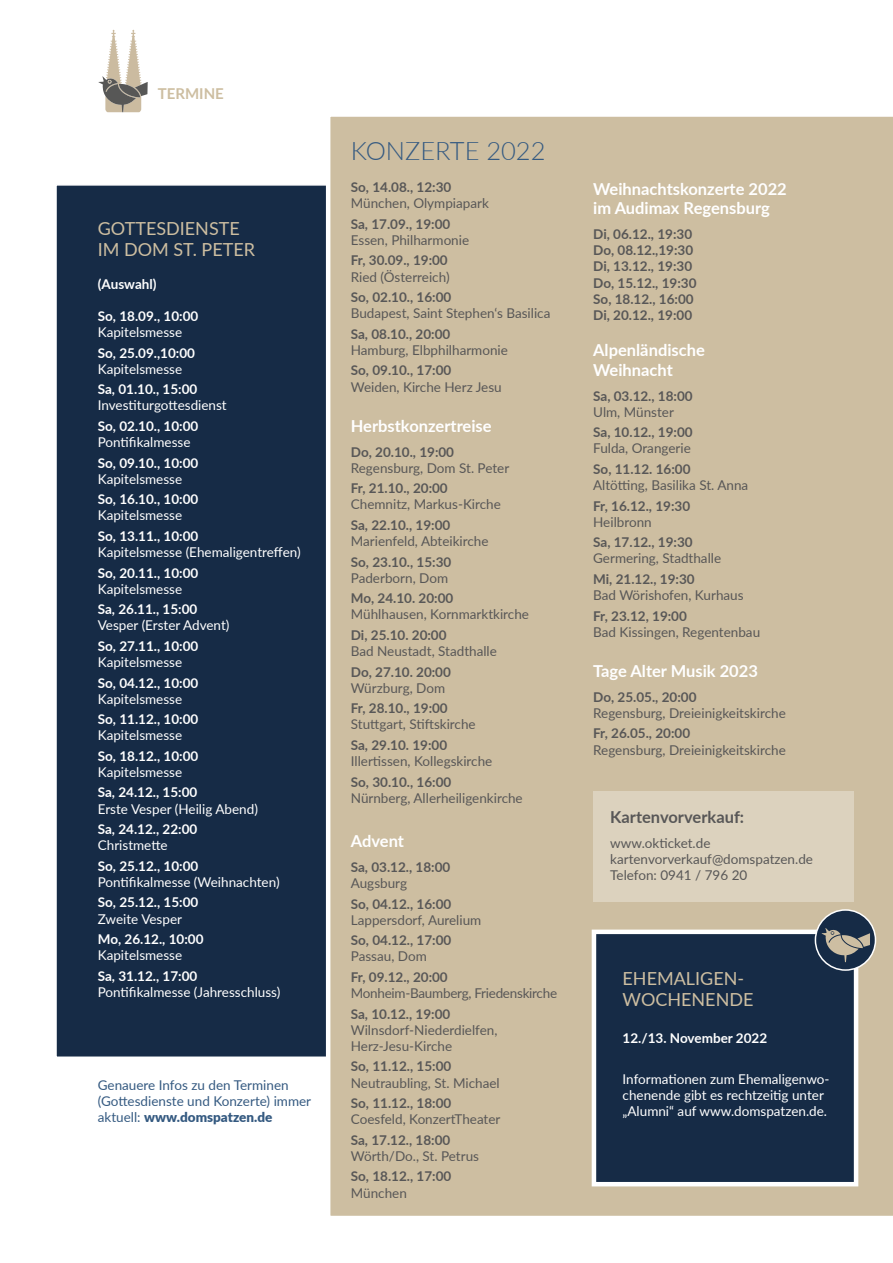
<style>
.page{position:relative;width:893px;height:1263px;background:#fff}
.page>*{position:absolute;margin:0;border:0;box-sizing:border-box;transform-origin:0 0}
.t1{font:300 25.5px "Lato";color:#355a81}
.t2{font:18px/21px "Lato";color:#cdbea1}
.t3{font:700 16.5px/19.8px "Lato";color:#fff}
.t4{font:700 16.5px "Lato";color:#585757}
.t5{font:700 15px "Lato";color:#cdbea1}
.t6{font:13.5px/16.2px "Lato";color:#585757}
.t7{font:700 13.5px/16.2px "Lato";color:#585757}
.t8{font:13.5px/16.2px "Lato";color:#fff}
.t9{font:700 13.5px "Lato";color:#fff}
.t10{font:13.5px/16.2px "Lato";color:#355a81}
.t11{font:13.5px "Lato";letter-spacing:-.02em;color:#585757}
.s1{font-weight:900}
</style>
<div class="page">
<svg style="left:98px;top:29px;width:50px;height:83px"></svg>
<div style="left:55px;top:184px;width:355px;height:874px;background:#162b46;border:2px solid #fff"></div>
<div style="left:326px;top:116px;width:567px;height:1100px;background:#cdbea1"></div>
<div style="left:593px;top:791px;width:261px;height:110px;background:#dcd2be"></div>
<div style="left:592px;top:929px;width:266px;height:257px;background:#162b46;border:4px solid #fff"></div>
<div style="left:815px;top:910px;width:60px;height:60px;background:#162b46;border-radius:50%"></div>
<svg style="left:821px;top:928px;width:49px;height:34px"></svg>
<div style="left:815px;top:909px;width:61px;height:62px;border:2px solid #fff;border-radius:50%"></div>
<p class="t5" style="left:158px;top:82px;width:68px">TERMINE</p>
<h2 class="t2" style="left:98px;top:217px;width:159px">GOTTESDIENSTE<br>IM DOM ST. PETER</h2>
<p class="t9" style="left:98px;top:274px;width:60px">(Auswahl)</p>
<p class="t9" style="left:98px;top:306px;width:102px">So, 18.09., 10:00</p>
<p class="t8" style="left:98px;top:324px;width:86px">Kapitelsmesse</p>
<p class="t9" style="left:98px;top:343px;width:99px">So, 25.09.,10:00</p>
<p class="t8" style="left:98px;top:360px;width:86px">Kapitelsmesse</p>
<p class="t9" style="left:98px;top:379px;width:101px">Sa, 01.10., 15:00</p>
<p class="t8" style="left:98px;top:397px;width:131px">Investiturgottesdienst</p>
<p class="t9" style="left:98px;top:416px;width:102px">So, 02.10., 10:00</p>
<p class="t8" style="left:98px;top:433px;width:94px">Pontifikalmesse</p>
<p class="t9" style="left:98px;top:453px;width:102px">So, 09.10., 10:00</p>
<p class="t8" style="left:98px;top:470px;width:86px">Kapitelsmesse</p>
<p class="t9" style="left:98px;top:489px;width:102px">So, 16.10., 10:00</p>
<p class="t8" style="left:98px;top:507px;width:86px">Kapitelsmesse</p>
<p class="t9" style="left:98px;top:526px;width:102px">So, 13.11., 10:00</p>
<p class="t8" style="left:98px;top:543px;width:204px">Kapitelsmesse (Ehemaligentreffen)</p>
<p class="t9" style="left:98px;top:563px;width:102px">So, 20.11., 10:00</p>
<p class="t8" style="left:98px;top:580px;width:86px">Kapitelsmesse</p>
<p class="t9" style="left:98px;top:599px;width:101px">Sa, 26.11., 15:00</p>
<p class="t8" style="left:98px;top:617px;width:133px">Vesper (Erster Advent)</p>
<p class="t9" style="left:98px;top:636px;width:102px">So, 27.11., 10:00</p>
<p class="t8" style="left:98px;top:653px;width:86px">Kapitelsmesse</p>
<p class="t9" style="left:98px;top:673px;width:102px">So, 04.12., 10:00</p>
<p class="t8" style="left:98px;top:690px;width:86px">Kapitelsmesse</p>
<p class="t9" style="left:98px;top:709px;width:102px">So, 11.12., 10:00</p>
<p class="t8" style="left:98px;top:727px;width:86px">Kapitelsmesse</p>
<p class="t9" style="left:98px;top:746px;width:102px">So, 18.12., 10:00</p>
<p class="t8" style="left:98px;top:763px;width:86px">Kapitelsmesse</p>
<p class="t9" style="left:98px;top:783px;width:101px">Sa, 24.12., 15:00</p>
<p class="t8" style="left:98px;top:800px;width:162px">Erste Vesper (Heilig Abend)</p>
<p class="t9" style="left:98px;top:819px;width:101px">Sa, 24.12., 22:00</p>
<p class="t8" style="left:98px;top:837px;width:71px">Christmette</p>
<p class="t9" style="left:98px;top:856px;width:102px">So, 25.12., 10:00</p>
<p class="t8" style="left:98px;top:873px;width:183px">Pontifikalmesse (Weihnachten)</p>
<p class="t9" style="left:98px;top:892px;width:102px">So, 25.12., 15:00</p>
<p class="t8" style="left:98px;top:910px;width:86px">Zweite Vesper</p>
<p class="t9" style="left:98px;top:929px;width:107px">Mo, 26.12., 10:00</p>
<p class="t8" style="left:98px;top:947px;width:86px">Kapitelsmesse</p>
<p class="t9" style="left:98px;top:966px;width:101px">Sa, 31.12., 17:00</p>
<p class="t8" style="left:98px;top:983px;width:184px">Pontifikalmesse (Jahresschluss)</p>
<p class="t10" style="left:98px;top:1076px;width:215px">Genauere Infos zu den Terminen (Gottesdienste und Konzerte) immer aktuell: <span class="s1">www.domspatzen.de</span></p>
<h1 class="t1" style="left:351px;top:133px;width:196px">KONZERTE 2022</h1>
<p class="t7" style="left:351px;top:179px;width:102px">So, 14.08., 12:30</p>
<p class="t6" style="left:351px;top:195px;width:140px">München, Olympiapark</p>
<p class="t7" style="left:351px;top:215px;width:101px">Sa, 17.09., 19:00</p>
<p class="t6" style="left:351px;top:231px;width:120px">Essen, Philharmonie</p>
<p class="t7" style="left:351px;top:252px;width:98px">Fr, 30.09., 19:00</p>
<p class="t6" style="left:351px;top:268px;width:100px">Ried (Österreich)</p>
<p class="t7" style="left:351px;top:289px;width:102px">So, 02.10., 16:00</p>
<p class="t6" style="left:351px;top:305px;width:201px">Budapest, Saint Stephen‘s Basilica</p>
<p class="t7" style="left:351px;top:325px;width:101px">Sa, 08.10., 20:00</p>
<p class="t6" style="left:351px;top:341px;width:159px">Hamburg, Elbphilharmonie</p>
<p class="t7" style="left:351px;top:362px;width:102px">So, 09.10., 17:00</p>
<p class="t6" style="left:351px;top:378px;width:152px">Weiden, Kirche Herz Jesu</p>
<p class="t3" style="left:351px;top:415px;width:142px">Herbstkonzertreise</p>
<p class="t7" style="left:351px;top:443px;width:105px">Do, 20.10., 19:00</p>
<p class="t6" style="left:351px;top:459px;width:160px">Regensburg, Dom St. Peter</p>
<p class="t7" style="left:351px;top:480px;width:98px">Fr, 21.10., 20:00</p>
<p class="t6" style="left:351px;top:496px;width:152px">Chemnitz, Markus-Kirche</p>
<p class="t7" style="left:351px;top:516px;width:101px">Sa, 22.10., 19:00</p>
<p class="t6" style="left:351px;top:532px;width:139px">Marienfeld, Abteikirche</p>
<p class="t7" style="left:351px;top:553px;width:102px">So, 23.10., 15:30</p>
<p class="t6" style="left:351px;top:569px;width:99px">Paderborn, Dom</p>
<p class="t7" style="left:351px;top:590px;width:104px">Mo, 24.10. 20:00</p>
<p class="t6" style="left:351px;top:606px;width:180px">Mühlhausen, Kornmarktkirche</p>
<p class="t7" style="left:351px;top:626px;width:97px">Di, 25.10. 20:00</p>
<p class="t6" style="left:351px;top:642px;width:148px">Bad Neustadt, Stadthalle</p>
<p class="t7" style="left:351px;top:663px;width:102px">Do, 27.10. 20:00</p>
<p class="t6" style="left:351px;top:679px;width:96px">Würzburg, Dom</p>
<p class="t7" style="left:351px;top:700px;width:98px">Fr, 28.10., 19:00</p>
<p class="t6" style="left:351px;top:716px;width:126px">Stuttgart, Stiftskirche</p>
<p class="t7" style="left:351px;top:736px;width:98px">Sa, 29.10. 19:00</p>
<p class="t6" style="left:351px;top:752px;width:143px">Illertissen, Kollegskirche</p>
<p class="t7" style="left:351px;top:773px;width:102px">So, 30.10., 16:00</p>
<p class="t6" style="left:351px;top:789px;width:173px">Nürnberg, Allerheiligenkirche</p>
<p class="t3" style="left:351px;top:831px;width:55px">Advent</p>
<p class="t7" style="left:351px;top:858px;width:101px">Sa, 03.12., 18:00</p>
<p class="t6" style="left:351px;top:874px;width:58px">Augsburg</p>
<p class="t7" style="left:351px;top:895px;width:102px">So, 04.12., 16:00</p>
<p class="t6" style="left:351px;top:911px;width:132px">Lappersdorf, Aurelium</p>
<p class="t7" style="left:351px;top:932px;width:102px">So, 04.12., 17:00</p>
<p class="t6" style="left:351px;top:948px;width:77px">Passau, Dom</p>
<p class="t7" style="left:351px;top:968px;width:98px">Fr, 09.12., 20:00</p>
<p class="t11" style="left:351px;top:983px;width:208px">Monheim-Baumberg, Friedenskirche</p>
<p class="t7" style="left:351px;top:1005px;width:101px">Sa, 10.12., 19:00</p>
<p class="t6" style="left:351px;top:1021px;width:148px">Wilnsdorf-Niederdielfen,<br>Herz-Jesu-Kirche</p>
<p class="t7" style="left:351px;top:1058px;width:102px">So, 11.12., 15:00</p>
<p class="t6" style="left:351px;top:1074px;width:150px">Neutraubling, St. Michael</p>
<p class="t7" style="left:351px;top:1094px;width:102px">So, 11.12., 18:00</p>
<p class="t6" style="left:351px;top:1111px;width:151px">Coesfeld, KonzertTheater</p>
<p class="t7" style="left:351px;top:1131px;width:101px">Sa, 17.12., 18:00</p>
<p class="t6" style="left:351px;top:1147px;width:130px">Wörth/Do., St. Petrus</p>
<p class="t7" style="left:351px;top:1168px;width:102px">So, 18.12., 17:00</p>
<p class="t6" style="left:351px;top:1184px;width:58px">München</p>
<p class="t3" style="left:593px;top:178px;width:195px">Weihnachtskonzerte 2022 im Audimax Regensburg</p>
<p class="t7" style="left:593px;top:225px;width:105px">Di, 06.12., 19:30<br>Do, 08.12.,19:30<br>Di, 13.12., 19:30<br>Do, 15.12., 19:30<br>So, 18.12., 16:00<br>Di, 20.12., 19:00</p>
<p class="t3" style="left:593px;top:339px;width:113px">Alpenländische<br>Weihnacht</p>
<p class="t7" style="left:593px;top:387px;width:101px">Sa, 03.12., 18:00</p>
<p class="t6" style="left:593px;top:403px;width:82px">Ulm, Münster</p>
<p class="t7" style="left:593px;top:424px;width:101px">Sa, 10.12., 19:00</p>
<p class="t6" style="left:593px;top:440px;width:99px">Fulda, Orangerie</p>
<p class="t7" style="left:593px;top:460px;width:99px">So, 11.12. 16:00</p>
<p class="t6" style="left:593px;top:476px;width:157px">Altötting, Basilika St. Anna</p>
<p class="t7" style="left:593px;top:497px;width:98px">Fr, 16.12., 19:30</p>
<p class="t6" style="left:593px;top:513px;width:60px">Heilbronn</p>
<p class="t7" style="left:593px;top:534px;width:101px">Sa, 17.12., 19:30</p>
<p class="t6" style="left:593px;top:550px;width:129px">Germering, Stadthalle</p>
<p class="t7" style="left:593px;top:570px;width:103px">Mi, 21.12., 19:30</p>
<p class="t6" style="left:593px;top:586px;width:152px">Bad Wörishofen, Kurhaus</p>
<p class="t7" style="left:593px;top:607px;width:95px">Fr, 23.12, 19:00</p>
<p class="t6" style="left:593px;top:623px;width:168px">Bad Kissingen, Regentenbau</p>
<p class="t3" style="left:593px;top:660px;width:166px">Tage Alter Musik 2023</p>
<p class="t7" style="left:593px;top:688px;width:105px">Do, 25.05., 20:00</p>
<p class="t6" style="left:593px;top:704px;width:194px">Regensburg, Dreieinigkeitskirche</p>
<p class="t7" style="left:593px;top:725px;width:98px">Fr, 26.05., 20:00</p>
<p class="t6" style="left:593px;top:741px;width:194px">Regensburg, Dreieinigkeitskirche</p>
<p class="t4" style="left:610px;top:805px;width:135px">Kartenvorverkauf:</p>
<p class="t6" style="left:610px;top:834px;width:204px">www.okticket.de kartenvorverkauf@domspatzen.de<br>Telefon: 0941 / 796 20</p>
<h2 class="t2" style="left:623px;top:968px;width:132px">EHEMALIGEN-<br>WOCHENENDE</h2>
<p class="t9" style="left:623px;top:1028px;width:146px">12./13. November 2022</p>
<p class="t8" style="left:623px;top:1070px;width:209px">Informationen zum Ehemaligenwo&shy;chenende gibt es rechtzeitig unter „Alumni“ auf www.domspatzen.de.</p>
</div>
